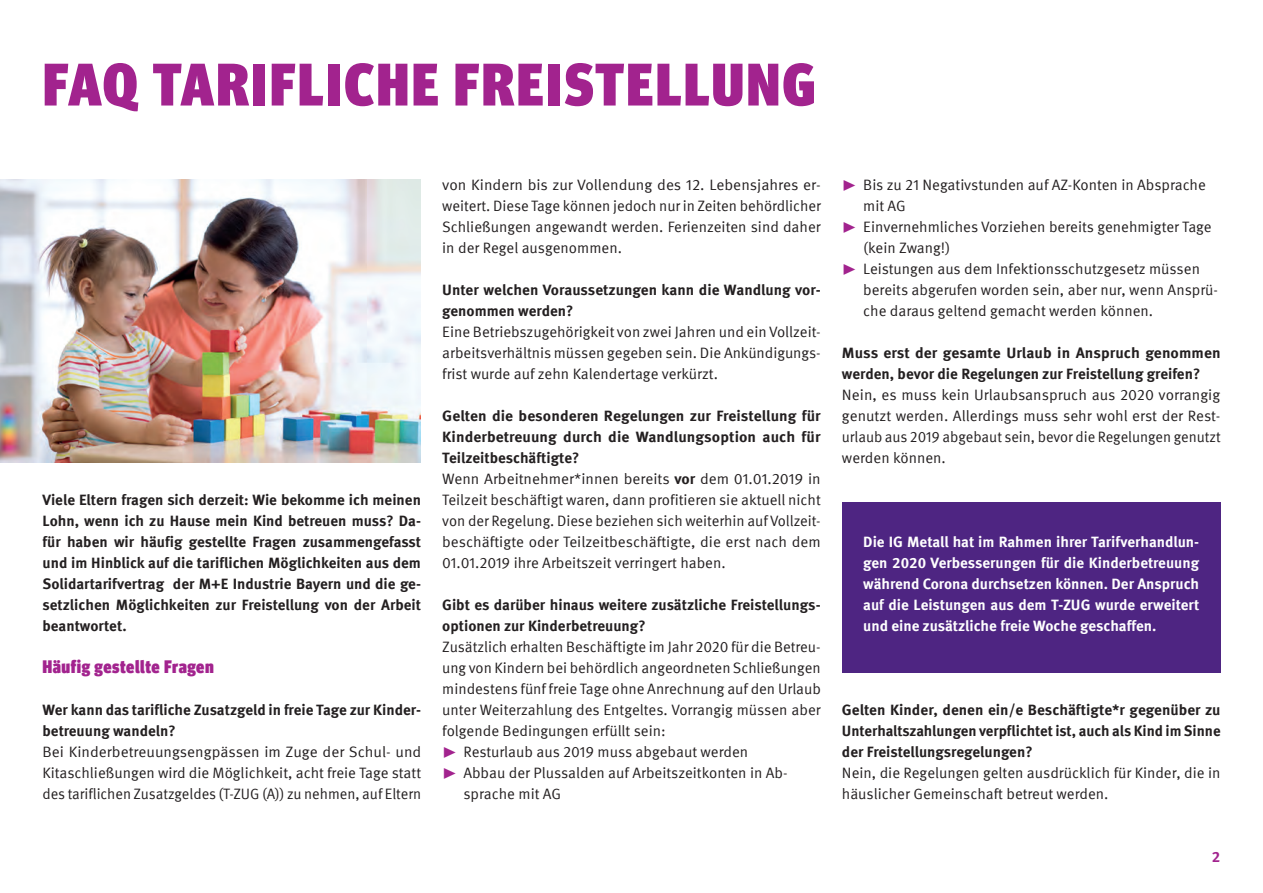
<style>
.page{position:relative;width:1263px;height:893px;background:#fff}
.page>*{position:absolute;margin:0;border:0;box-sizing:border-box;transform-origin:0 0}
.t1{font:900 condensed 60px "Meta Head IGM";letter-spacing:.04em;color:#a2238e}
.t2{font:900 condensed 18px "Meta Head IGM";letter-spacing:.03em;color:#a2238e}
.t3{font:15px/21px "Meta IGM";color:#231f20;text-align:justify}
.t4{font:700 15px/21px "Meta IGM";color:#231f20}
.t5{font:700 15px/21px "Meta IGM";color:#fff;text-align:justify}
.t6{font:700 15px "Meta IGM";color:#a2238e}
.s1{font-weight:700}
.s2{font-weight:700;font-size:30px;color:#a2238e}
</style>
<div class="page">
<div style="left:842px;top:502px;width:378px;height:171px;background:#4e2582"></div>
<img style="left:0;top:180px;width:421px;height:282px">
<h1 class="t1" style="left:43px;top:37px;width:774px">FAQ TARIFLICHE FREISTELLUNG</h1>
<p class="t4" style="left:43px;top:488px;width:380px;text-align:justify">Viele Eltern fragen sich derzeit: Wie bekomme ich meinen Lohn, wenn ich zu Hause mein Kind betreuen muss? Da&shy;für haben wir häufig gestellte Fragen zusammengefasst und im Hinblick auf die tariflichen Möglichkeiten aus dem Solidartarifvertrag der M+E Industrie Bayern und die ge&shy;setzlichen Möglichkeiten zur Freistellung von der Arbeit beantwortet.</p>
<p class="t2" style="left:43px;top:652px;width:173px">Häufig gestellte Fragen</p>
<p class="t4" style="left:43px;top:698px;width:380px">Wer kann das tarifliche Zusatzgeld in freie Tage zur Kinder&shy;betreuung wandeln?</p>
<p class="t3" style="left:43px;top:740px;width:380px">Bei Kinderbetreuungsengpässen im Zuge der Schul- und Kitaschließungen wird die Möglichkeit, acht freie Tage statt des tariflichen Zusatzgeldes (T-ZUG (A)) zu nehmen, auf Eltern</p>
<p class="t3" style="left:442px;top:173px;width:380px">von Kindern bis zur Vollendung des 12. Lebensjahres er&shy;weitert. Diese Tage können jedoch nur in Zeiten behördlicher Schließungen angewandt werden. Ferienzeiten sind daher in der Regel ausgenommen.</p>
<p class="t4" style="left:442px;top:278px;width:380px">Unter welchen Voraussetzungen kann die Wandlung vor&shy;genommen werden?</p>
<p class="t3" style="left:442px;top:320px;width:380px">Eine Betriebszugehörigkeit von zwei Jahren und ein Vollzeit&shy;arbeitsverhältnis müssen gegeben sein. Die Ankündigungs&shy;frist wurde auf zehn Kalendertage verkürzt.</p>
<p class="t3" style="left:442px;top:404px;width:380px;text-align:left"><span class="s1">Gelten die besonderen Regelungen zur Freistellung für Kinderbetreuung durch die Wandlungsoption auch für Teilzeitbeschäftigte?<br></span>Wenn Arbeitnehmer*innen bereits <span class="s1">vor</span> dem 01.01.2019 in Teilzeit beschäftigt waren, dann profitieren sie aktuell nicht von der Regelung. Diese beziehen sich weiterhin auf Vollzeit&shy;beschäftigte oder Teilzeitbeschäftigte, die erst nach dem 01.01.2019 ihre Arbeitszeit verringert haben.</p>
<p class="t4" style="left:442px;top:593px;width:380px">Gibt es darüber hinaus weitere zusätzliche Freistellungs&shy;optionen zur Kinderbetreuung?</p>
<p class="t3" style="left:442px;top:635px;width:380px">Zusätzlich erhalten Beschäftigte im Jahr 2020 für die Betreu-</p>
<p class="t3" style="left:442px;top:656px;width:380px">ung von Kindern bei behördlich angeordneten Schließungen</p>
<p class="t3" style="left:442px;top:677px;width:380px">mindestens fünf freie Tage ohne Anrechnung auf den Urlaub</p>
<p class="t3" style="left:442px;top:698px;width:380px">unter Weiterzahlung des Entgeltes. Vorrangig müssen aber</p>
<p class="t3" style="left:442px;top:719px;width:225px">folgende Bedingungen erfüllt sein:</p>
<p class="t3" style="left:442px;top:740px;width:307px"><span class="s2">▸</span> Resturlaub aus 2019 muss abgebaut werden</p>
<p class="t3" style="left:442px;top:761px;width:347px"><span class="s2">▸</span> Abbau der Plussalden auf Arbeitszeitkonten in Ab-</p>
<p class="t3" style="left:463px;top:782px;width:99px">sprache mit AG</p>
<p class="t3" style="left:842px;top:173px;width:365px"><span class="s2">▸</span> Bis zu 21 Negativstunden auf AZ-Konten in Absprache</p>
<p class="t3" style="left:863px;top:194px;width:44px">mit AG</p>
<p class="t3" style="left:842px;top:215px;width:371px"><span class="s2">▸</span> Einvernehmliches Vorziehen bereits genehmigter Tage</p>
<p class="t3" style="left:863px;top:236px;width:88px">(kein Zwang!)</p>
<p class="t3" style="left:842px;top:257px;width:359px"><span class="s2">▸</span> Leistungen aus dem Infektionsschutzgesetz müssen</p>
<p class="t3" style="left:863px;top:278px;width:356px">bereits abgerufen worden sein, aber nur, wenn Ansprü-</p>
<p class="t3" style="left:863px;top:299px;width:291px">che daraus geltend gemacht werden können.</p>
<p class="t4" style="left:842px;top:341px;width:380px">Muss erst der gesamte Urlaub in Anspruch genommen werden, bevor die Regelungen zur Freistellung greifen?</p>
<p class="t3" style="left:842px;top:383px;width:380px">Nein, es muss kein Urlaubsanspruch aus 2020 vorrangig genutzt werden. Allerdings muss sehr wohl erst der Rest&shy;urlaub aus 2019 abgebaut sein, bevor die Regelungen genutzt werden können.</p>
<p class="t5" style="left:863px;top:530px;width:338px">Die IG Metall hat im Rahmen ihrer Tarifverhandlun&shy;gen 2020 Verbesserungen für die Kinderbetreuung während Corona durchsetzen können. Der Anspruch auf die Leistungen aus dem T-ZUG wurde erweitert und eine zusätzliche freie Woche geschaffen.</p>
<p class="t4" style="left:842px;top:698px;width:380px;text-align:justify">Gelten Kinder, denen ein/e Beschäftigte*r gegenüber zu Unterhaltszahlungen verpflichtet ist, auch als Kind im Sinne der Freistellungsregelungen?</p>
<p class="t3" style="left:842px;top:761px;width:380px">Nein, die Regelungen gelten ausdrücklich für Kinder, die in häuslicher Gemeinschaft betreut werden.</p>
<p class="t6" style="left:1212px;top:845px;width:10px">2</p>
</div>
